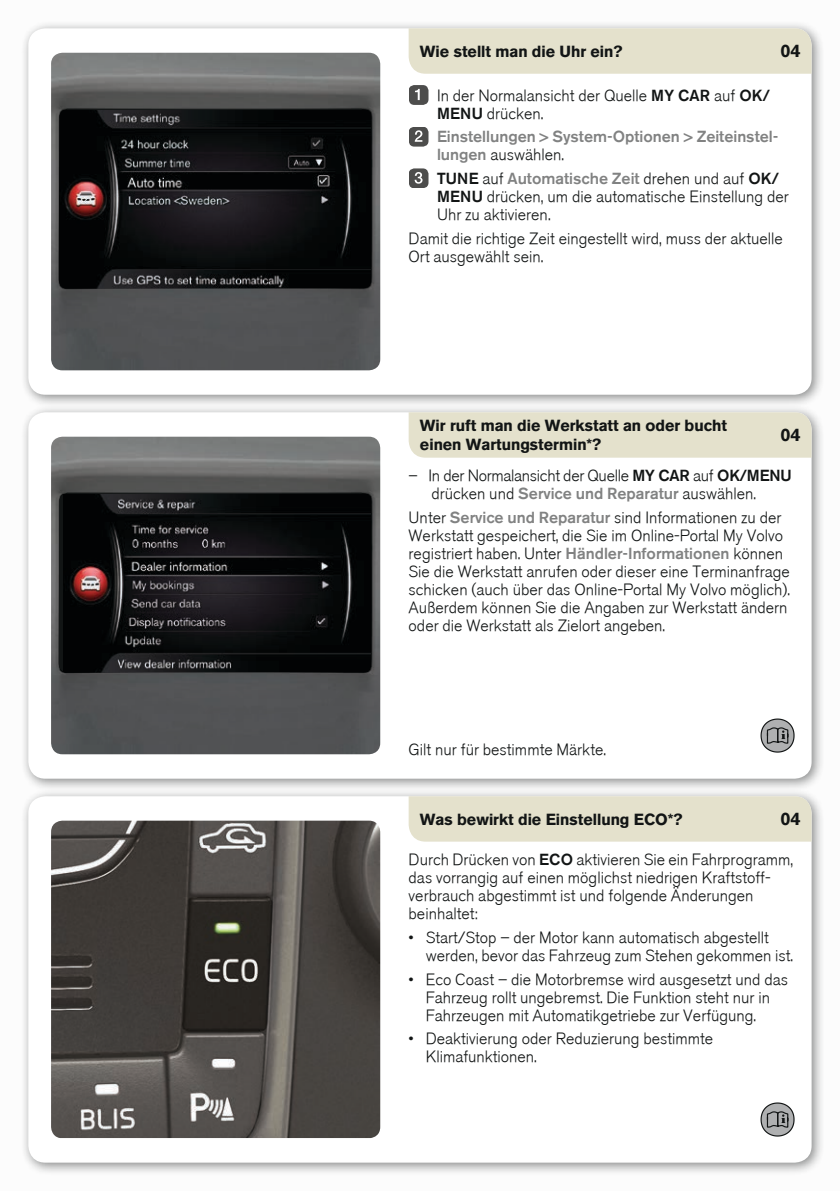
<style>
.page{position:relative;width:840px;height:1191px;background:#fff}
.page>*{position:absolute;margin:0;border:0;box-sizing:border-box;transform-origin:0 0}
.t1{font:700 18px "Volvo Sans";color:#121515}
.t2{font:300 16px/18px "Volvo Sans";color:#121515}
.t3{font:700 16px/19.2px "Volvo Sans";color:#121515}
.t4{font:300 16px/18px "Volvo Sans";letter-spacing:-.02em;color:#121515}
.t5{font:300 16px/18px "Volvo Sans";color:#818282}
.s1{font-style:inherit}
.s2{color:#121515}
.s3{color:#818282}
</style>
<div class="page">
<div style="left:0;top:0;width:839px;height:1191px;background:#f6f6f6"></div>
<div style="left:20px;top:20px;width:804px;height:388px;background:#121515;opacity:.5"></div>
<div style="left:28px;top:28px;width:783px;height:367px;background:#fff;border-radius:17px"></div>
<div style="left:20px;top:404px;width:804px;height:388px;background:#121515;opacity:.5"></div>
<div style="left:28px;top:412px;width:783px;height:366px;background:#fff;border-radius:17px"></div>
<div style="left:20px;top:788px;width:804px;height:388px;background:#121515;opacity:.5"></div>
<div style="left:28px;top:796px;width:783px;height:366px;background:#fff;border-radius:17px"></div>
<div style="left:408px;top:28px;width:403px;height:46px;background:#e4e1cc"></div>
<img style="left:51px;top:53px;width:329px;height:317px">
<hr style="left:67px;top:109px;width:294px;height:1px;background:#121515">
<img style="left:51px;top:437px;width:329px;height:317px">
<hr style="left:67px;top:493px;width:294px;height:1px;background:#121515">
<div style="left:408px;top:412px;width:403px;height:46px;background:#e4e1cc"></div>
<img style="left:51px;top:820px;width:329px;height:318px">
<div style="left:408px;top:796px;width:403px;height:45px;background:#e4e1cc"></div>
<svg style="left:409px;top:85px;width:19px;height:20px"></svg>
<svg style="left:409px;top:127px;width:19px;height:20px"></svg>
<svg style="left:409px;top:168px;width:19px;height:20px"></svg>
<svg style="left:760px;top:718px;width:34px;height:34px"></svg>
<svg style="left:760px;top:1102px;width:34px;height:34px"></svg>
<p class="t3" style="left:420px;top:41px;width:204px">Wie stellt man die Uhr ein?</p>
<p class="t1" style="left:780px;top:38px;width:22px">04</p>
<p class="t2" style="left:437px;top:86px;width:334px">In der Normalansicht der Quelle <span class="s1">MY CAR</span> auf <span class="s1">OK/<br>MENU</span> drücken.</p>
<p class="t5" style="left:437px;top:128px;width:343px">Einstellungen &gt; System-Optionen &gt; Zeiteinstel&shy;lungen <span class="s2">auswählen.</span></p>
<p class="t2" style="left:437px;top:170px;width:353px"><span class="s1">TUNE</span> auf <span class="s3">Automatische Zeit</span> drehen und auf <span class="s1">OK/<br>MENU</span> drücken, um die automatische Einstellung der<br>Uhr zu aktivieren.</p>
<p class="t2" style="left:408px;top:229px;width:375px">Damit die richtige Zeit eingestellt wird, muss der aktuelle<br>Ort ausgewählt sein.</p>
<p class="t3" style="left:420px;top:415px;width:308px">Wir ruft man die Werkstatt an oder bucht einen Wartungstermin*?</p>
<p class="t4" style="left:431px;top:467px;width:362px;text-indent:-23px">– In der Normalansicht der Quelle <span class="s1">MY CAR</span> auf <span class="s1">OK/MENU </span>drücken und <span class="s3">Service und Reparatur</span> auswählen.</p>
<p class="t2" style="left:408px;top:508px;width:382px">Unter <span class="s3">Service und Reparatur</span> sind Informationen zu der Werkstatt gespeichert, die Sie im Online-Portal My Volvo registriert haben. Unter <span class="s3">Händler-Informationen</span> können Sie die Werkstatt anrufen oder dieser eine Terminanfrage schicken (auch über das Online-Portal My Volvo möglich).<br>Außerdem können Sie die Angaben zur Werkstatt ändern oder die Werkstatt als Zielort angeben.</p>
<p class="t1" style="left:780px;top:422px;width:22px">04</p>
<p class="t2" style="left:408px;top:740px;width:199px">Gilt nur für bestimmte Märkte.</p>
<p class="t3" style="left:420px;top:808px;width:264px">Was bewirkt die Einstellung ECO*?</p>
<p class="t1" style="left:780px;top:806px;width:22px">04</p>
<p class="t2" style="left:408px;top:851px;width:386px">Durch Drücken von <span class="s1">ECO</span> aktivieren Sie ein Fahrprogramm, das vorrangig auf einen möglichst niedrigen Kraftstoff&shy;verbrauch abgestimmt ist und folgende Änderungen beinhaltet:</p>
<p class="t2" style="left:425px;top:928px;width:368px;text-indent:-17px">• Start/Stop – der Motor kann automatisch abgestellt werden, bevor das Fahrzeug zum Stehen gekommen ist.</p>
<p class="t2" style="left:425px;top:970px;width:364px;text-indent:-17px">• Eco Coast – die Motorbremse wird ausgesetzt und das<br>Fahrzeug rollt ungebremst. Die Funktion steht nur in<br>Fahrzeugen mit Automatikgetriebe zur Verfügung.</p>
<p class="t2" style="left:425px;top:1030px;width:289px;text-indent:-17px">• Deaktivierung oder Reduzierung bestimmte<br>Klimafunktionen.</p>
</div>
